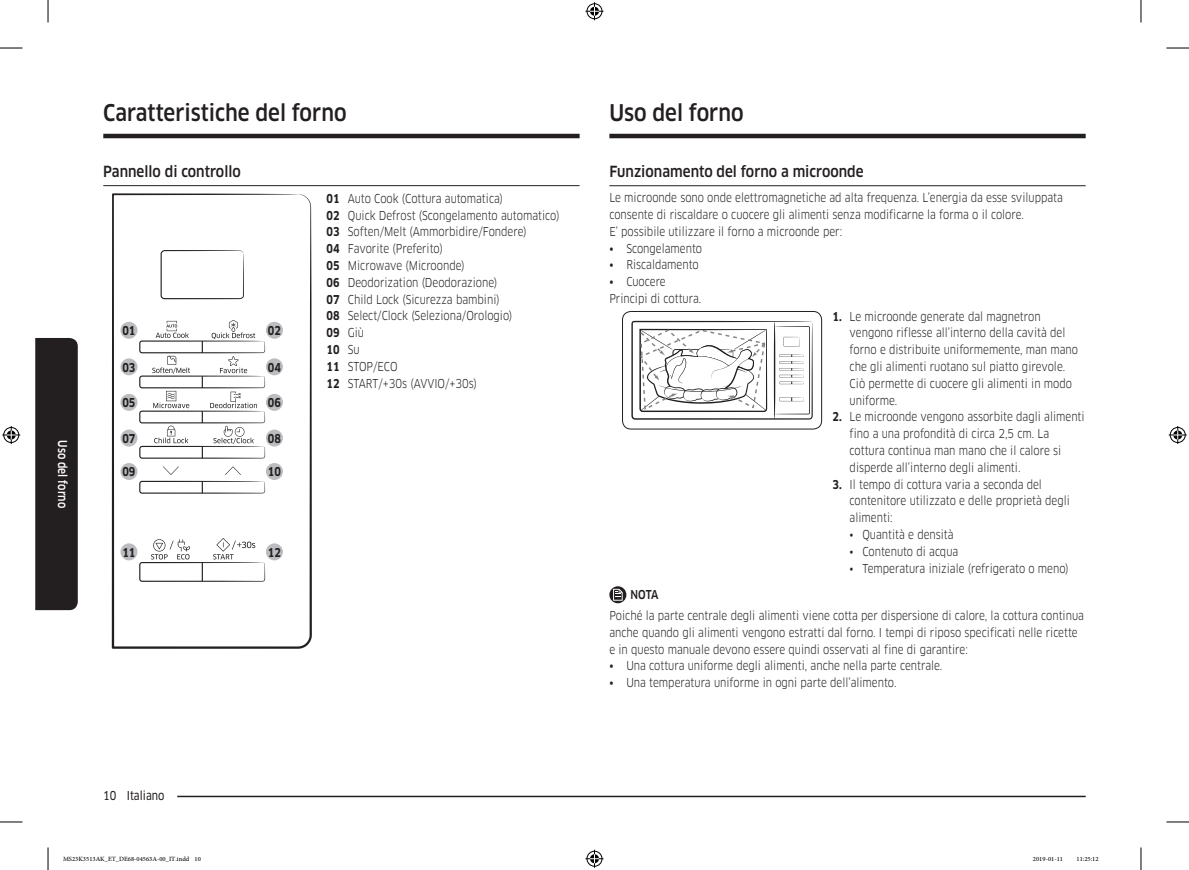
<style>
.page{position:relative;width:1189px;height:870px;background:#fff}
.page>*{position:absolute;margin:0;border:0;box-sizing:border-box;transform-origin:0 0}
.t1{font:500 22.5px "Samsung Clan Pro";color:#231f20;scale:.9 1}
.t2{font:500 15px "Samsung Clan Pro";color:#231f20;scale:.9 1}
.t3{font:12px/16.8px "Samsung Clan Pro";color:#231f20;scale:.85 1}
.t4{font:700 12px "Samsung Clan Pro";color:#231f20;scale:.85 1}
.t5{font:500 12px "Samsung Clan Pro";color:#fff;scale:.85 1}
.t6{font:12px "Samsung Clan Pro News";color:#231f20;scale:.85 1}
.t7{font:500 12px "Samsung Clan Pro";color:#231f20;scale:.85 1}
.t8{font:9px "Adobe Arabic";color:#000}
.s1{font-weight:700}
.s2{font-family:"Samsung Clan Pro News"}
</style>
<div class="page">
<hr style="left:150px;top:796px;width:935px;height:1px;background:#231f20">
<div style="left:103px;top:787px;width:74px;height:15px;background:#fff"></div>
<div style="left:35px;top:338px;width:43px;height:272px;background:#231f20"></div>
<hr style="left:103px;top:134px;width:477px;height:4px;background:#231f20">
<hr style="left:103px;top:185px;width:477px;height:1px;background:#231f20">
<svg style="left:112px;top:193px;width:200px;height:456px"></svg>
<svg style="left:225px;top:466px;width:16px;height:9px"></svg>
<svg style="left:163px;top:466px;width:16px;height:9px"></svg>
<svg style="left:139px;top:320px;width:126px;height:139px"></svg>
<svg style="left:139px;top:481px;width:126px;height:13px"></svg>
<svg style="left:139px;top:538px;width:126px;height:44px"></svg>
<div style="left:120px;top:322px;width:17px;height:17px;background:#bcbdc0;border-radius:50%"></div>
<div style="left:120px;top:358px;width:17px;height:17px;background:#bcbdc0;border-radius:50%"></div>
<div style="left:120px;top:394px;width:17px;height:17px;background:#bcbdc0;border-radius:50%"></div>
<div style="left:120px;top:430px;width:17px;height:17px;background:#bcbdc0;border-radius:50%"></div>
<div style="left:266px;top:543px;width:17px;height:17px;background:#bcbdc0;border-radius:50%"></div>
<div style="left:120px;top:463px;width:17px;height:17px;background:#bcbdc0;border-radius:50%"></div>
<div style="left:266px;top:322px;width:17px;height:17px;background:#bcbdc0;border-radius:50%"></div>
<div style="left:266px;top:358px;width:17px;height:17px;background:#bcbdc0;border-radius:50%"></div>
<div style="left:266px;top:394px;width:17px;height:17px;background:#bcbdc0;border-radius:50%"></div>
<div style="left:266px;top:430px;width:17px;height:17px;background:#bcbdc0;border-radius:50%"></div>
<div style="left:120px;top:543px;width:17px;height:17px;background:#bcbdc0;border-radius:50%"></div>
<div style="left:266px;top:463px;width:17px;height:17px;background:#bcbdc0;border-radius:50%"></div>
<hr style="left:609px;top:134px;width:476px;height:4px;background:#231f20">
<hr style="left:609px;top:185px;width:476px;height:1px;background:#231f20">
<svg style="left:631px;top:321px;width:182px;height:99px"></svg>
<div style="left:622px;top:311px;width:200px;height:118px;border:1px solid #231f20;border-radius:9px"></div>
<svg style="left:609px;top:586px;width:17px;height:17px"></svg>
<svg style="left:613px;top:589px;width:10px;height:12px"></svg>
<svg style="left:0;top:48px;width:22px;height:1px"></svg>
<svg style="left:1166px;top:48px;width:23px;height:1px"></svg>
<svg style="left:0;top:822px;width:22px;height:1px"></svg>
<svg style="left:1166px;top:822px;width:23px;height:1px"></svg>
<svg style="left:48px;top:0;width:1px;height:22px"></svg>
<svg style="left:48px;top:847px;width:1px;height:23px"></svg>
<svg style="left:1141px;top:0;width:1px;height:22px"></svg>
<svg style="left:1141px;top:847px;width:1px;height:23px"></svg>
<svg style="left:585px;top:2px;width:18px;height:18px"></svg>
<svg style="left:585px;top:850px;width:18px;height:18px"></svg>
<svg style="left:2px;top:426px;width:18px;height:18px"></svg>
<svg style="left:1169px;top:426px;width:18px;height:18px"></svg>
<p class="t5" style="left:70px;top:440px;width:81px;rotate:90deg">Uso del forno</p>
<h1 class="t1" style="left:103px;top:100px;width:272px">Caratteristiche del forno</h1>
<p class="t2" style="left:103px;top:162px;width:154px">Pannello di controllo</p>
<p class="t4" style="left:122px;top:324px;width:17px">01</p>
<p class="t4" style="left:122px;top:360px;width:17px">03</p>
<p class="t4" style="left:122px;top:396px;width:17px">05</p>
<p class="t4" style="left:122px;top:431px;width:17px">07</p>
<p class="t4" style="left:268px;top:324px;width:17px">02</p>
<p class="t4" style="left:268px;top:360px;width:17px">04</p>
<p class="t4" style="left:268px;top:396px;width:17px">06</p>
<p class="t4" style="left:268px;top:431px;width:17px">08</p>
<p class="t3" style="left:327px;top:190px;width:276px"><span class="s1">01</span> Auto Cook (Cottura automatica)<br><span class="s1">02</span> Quick Defrost (Scongelamento automatico)<br><span class="s1">03</span> Soften/Melt (Ammorbidire/Fondere)<br><span class="s1">04</span> Favorite (Preferito)<br><span class="s1">05</span> Microwave (Microonde)<br><span class="s1">06</span> Deodorization (Deodorazione)<br><span class="s1">07</span> Child Lock (Sicurezza bambini)<br><span class="s1">08</span> Select/Clock (Seleziona/Orologio)<br><span class="s1">09</span> Giù<br><span class="s1">10</span> Su<br><span class="s1">11</span> STOP/ECO<br><span class="s1">12</span> START/+30s (AVVIO/+30s)</p>
<p class="t4" style="left:122px;top:465px;width:17px">09</p>
<p class="t4" style="left:268px;top:465px;width:17px">10</p>
<p class="t4" style="left:122px;top:545px;width:17px">11</p>
<p class="t4" style="left:268px;top:545px;width:17px">12</p>
<p class="t6" style="left:103px;top:788px;width:73px">10 Italiano</p>
<h1 class="t1" style="left:609px;top:100px;width:151px">Uso del forno</h1>
<p class="t2" style="left:609px;top:163px;width:284px">Funzionamento del forno a microonde</p>
<p class="t3" style="left:609px;top:189px;width:535px">Le microonde sono onde elettromagnetiche ad alta frequenza. L’energia da esse sviluppata consente di riscaldare o cuocere gli alimenti senza modificarne la forma o il colore.<br>E’ possibile utilizzare il forno a microonde per:</p>
<p class="t3" style="left:609px;top:240px;width:111px"><span class="s2">•</span> Scongelamento</p>
<p class="t3" style="left:609px;top:257px;width:107px"><span class="s2">•</span> Riscaldamento</p>
<p class="t3" style="left:609px;top:273px;width:110px"><span class="s2">•</span> Cuocere<br>Principi di cottura.</p>
<p class="t3" style="left:850px;top:308px;width:270px;text-indent:-17px"><span class="s1">1.</span> Le microonde generate dal magnetron vengono riflesse all’interno della cavità del forno e distribuite uniformemente, man mano che gli alimenti ruotano sul piatto girevole.<br>Ciò permette di cuocere gli alimenti in modo uniforme.</p>
<p class="t3" style="left:850px;top:409px;width:278px;text-indent:-17px"><span class="s1">2.</span> Le microonde vengono assorbite dagli alimenti fino a una profondità di circa 2,5 cm. La cottura continua man mano che il calore si disperde all’interno degli alimenti.</p>
<p class="t3" style="left:850px;top:476px;width:261px;text-indent:-17px"><span class="s1">3.</span> Il tempo di cottura varia a seconda del contenitore utilizzato e delle proprietà degli alimenti:</p>
<p class="t3" style="left:850px;top:526px;width:124px">• Quantità e densità</p>
<p class="t3" style="left:850px;top:543px;width:129px">• Contenuto di acqua</p>
<p class="t3" style="left:850px;top:560px;width:259px">• Temperatura iniziale (refrigerato o meno)</p>
<p class="t7" style="left:631px;top:588px;width:34px">NOTA</p>
<p class="t3" style="left:609px;top:607px;width:560px">Poiché la parte centrale degli alimenti viene cotta per dispersione di calore, la cottura continua anche quando gli alimenti vengono estratti dal forno. I tempi di riposo specificati nelle ricette e in questo manuale devono essere quindi osservati al fine di garantire:</p>
<p class="t3" style="left:609px;top:658px;width:393px"><span class="s2">•</span> Una cottura uniforme degli alimenti, anche nella parte centrale.</p>
<p class="t3" style="left:609px;top:674px;width:339px"><span class="s2">•</span> Una temperatura uniforme in ogni parte dell’alimento.</p>
<p class="t8" style="left:63px;top:853px;width:139px">MS23K3513AK_ET_DE68-04563A-00_IT.indd 10</p>
<p class="t8" style="left:1033px;top:853px;width:32px">2019-01-11</p>
<p class="t8" style="left:1076px;top:853px;width:24px">11:25:12</p>
</div>
